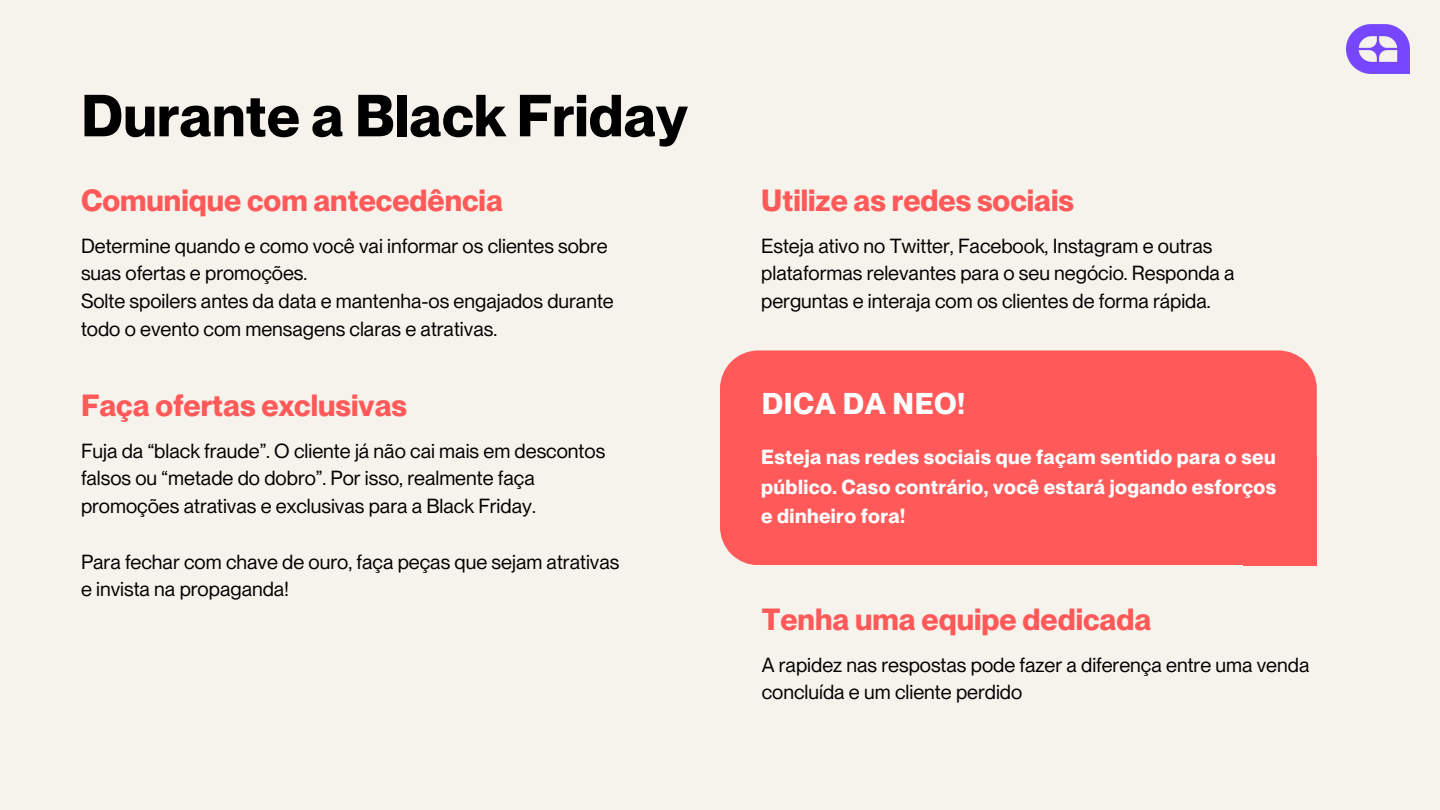
<style>
.page{position:relative;width:1440px;height:810px;background:#f5f3ec}
.page>*{position:absolute;margin:0;border:0;box-sizing:border-box;transform-origin:0 0}
.t1{font:700 58px "PP Neue Montreal";color:#000}
.t2{font:700 30px "PP Neue Montreal";color:#ff5959}
.t3{font:700 29.5px "PP Neue Montreal";letter-spacing:.02em;color:#fff}
.t4{font:20px/27.8px "PP Neue Montreal";color:#000}
.t5{font:700 20px/29.2px "PP Neue Montreal";letter-spacing:.02em;color:#fff;text-align:justify}
</style>
<div class="page">
<img style="left:1347px;top:24px;width:63px;height:50px">
<div style="left:720px;top:350px;width:597px;height:215px;background:#ff5959"></div>
<div style="left:1243px;top:456px;width:74px;height:109px;background:#ff5959"></div>
<p class="t1" style="left:81px;top:81px;width:609px">Durante a Black Friday</p>
<p class="t2" style="left:81px;top:183px;width:424px">Comunique com antecedência</p>
<p class="t2" style="left:761px;top:183px;width:315px">Utilize as redes sociais</p>
<p class="t4" style="left:81px;top:232px;width:528px">Determine quando e como você vai informar os clientes sobre suas ofertas e promoções.</p>
<p class="t4" style="left:81px;top:287px;width:534px">Solte spoilers antes da data e mantenha-os engajados durante todo o evento com mensagens claras e atrativas.</p>
<p class="t2" style="left:81px;top:388px;width:328px">Faça ofertas exclusivas</p>
<p class="t4" style="left:81px;top:437px;width:526px">Fuja da “black fraude”. O cliente já não cai mais em descontos falsos ou “metade do dobro”. Por isso, realmente faça promoções atrativas e exclusivas para a Black Friday.</p>
<p class="t4" style="left:81px;top:548px;width:540px">Para fechar com chave de ouro, faça peças que sejam atrativas e invista na propaganda!</p>
<p class="t4" style="left:761px;top:232px;width:475px">Esteja ativo no Twitter, Facebook, Instagram e outras plataformas relevantes para o seu negócio. Responda a perguntas e interaja com os clientes de forma rápida.</p>
<p class="t3" style="left:762px;top:386px;width:205px">DICA DA NEO!</p>
<p class="t5" style="left:761px;top:443px;width:517px">Esteja nas redes sociais que façam sentido para o seu público. Caso contrário, você estará jogando esforços e dinheiro fora!</p>
<p class="t2" style="left:762px;top:602px;width:391px">Tenha uma equipe dedicada</p>
<p class="t4" style="left:762px;top:651px;width:549px">A rapidez nas respostas pode fazer a diferença entre uma venda concluída e um cliente perdido</p>
</div>
